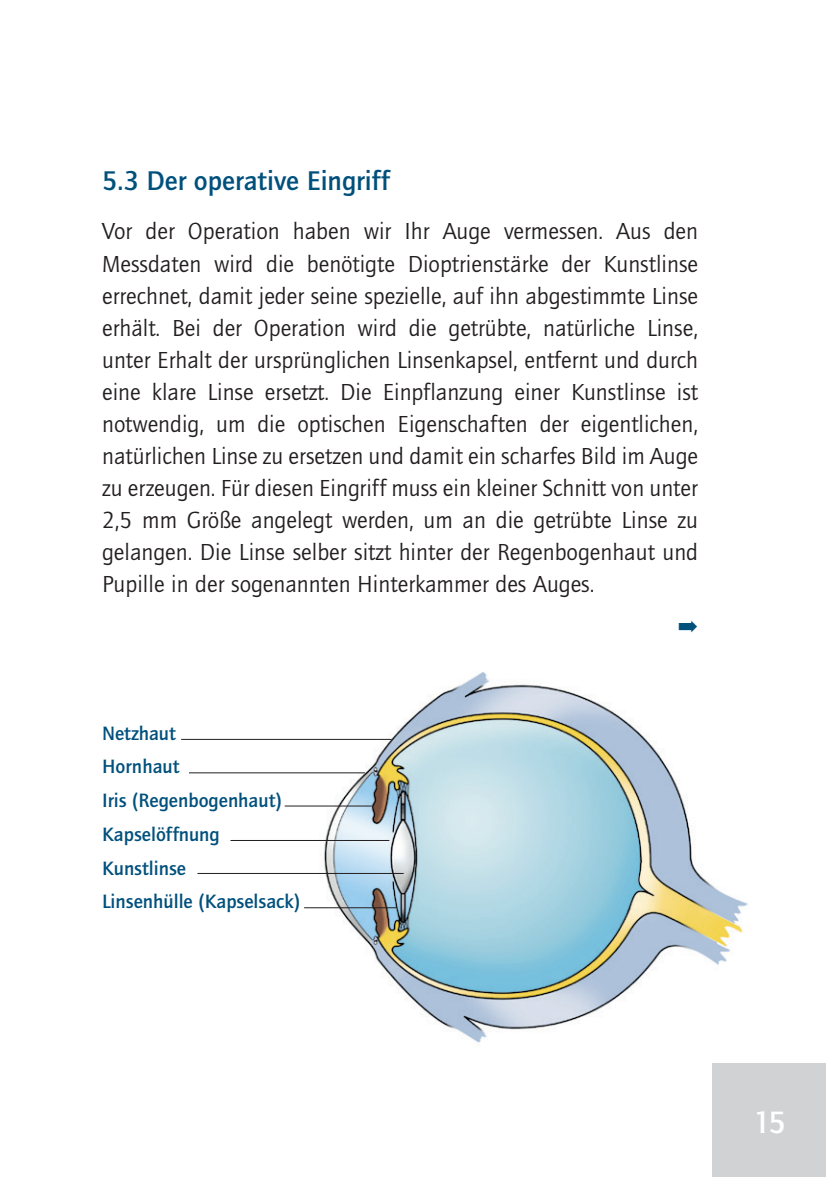
<style>
.page{position:relative;width:840px;height:1191px;background:#fff}
.page>*{position:absolute;margin:0;border:0;box-sizing:border-box;transform-origin:0 0}
.t1{font:700 32px "Quay Itc T";color:#fff}
.Subline{font:700 28px "Quay Itc T";color:#00507c}
.Body{font:24px/32px "Quay Itc T";color:#231f20;text-align:justify}
.t2{font:700 20px "Quay Itc T";color:#00507c}
</style>
<div class="page">
<div style="left:711px;top:1063px;width:114px;height:113px;background:#d1d2d4"></div>
<img style="left:296px;top:672px;width:452px;height:371px">
<hr style="left:181px;top:739px;width:210px;height:1px;background:#231f20">
<hr style="left:284px;top:805px;width:87px;height:1px;background:#231f20">
<hr style="left:230px;top:840px;width:159px;height:1px;background:#231f20">
<hr style="left:197px;top:873px;width:206px;height:1px;background:#231f20">
<hr style="left:304px;top:907px;width:93px;height:1px;background:#231f20">
<hr style="left:189px;top:772px;width:176px;height:1px;background:#231f20">
<p class="Subline" style="left:102px;top:165px;width:289px">5.3 Der operative Eingriff</p>
<p class="Body" style="left:102px;top:215px;width:597px">Vor der Operation haben wir Ihr Auge vermessen. Aus den Messdaten wird die benötigte Dioptrienstärke der Kunstlinse errechnet, damit jeder seine spezielle, auf ihn abgestimmte Linse erhält. Bei der Operation wird die getrübte, natürliche Linse, unter Erhalt der ursprünglichen Linsenkapsel, entfernt und durch eine klare Linse ersetzt. Die Einpflanzung einer Kunstlinse ist notwendig, um die optischen Eigenschaften der eigentlichen, natürlichen Linse zu ersetzen und damit ein scharfes Bild im Auge zu erzeugen. Für diesen Eingriff muss ein kleiner Schnitt von unter 2,5 mm Größe angelegt werden, um an die getrübte Linse zu gelangen. Die Linse selber sitzt hinter der Regenbogenhaut und Pupille in der sogenannten Hinterkammer des Auges.</p>
<p class="t2" style="left:102px;top:721px;width:75px">Netzhaut</p>
<p class="t2" style="left:102px;top:755px;width:79px">Hornhaut</p>
<p class="t2" style="left:102px;top:789px;width:181px">Iris (Regenbogenhaut)</p>
<p class="t2" style="left:102px;top:822px;width:119px">Kapselöffnung</p>
<p class="t2" style="left:102px;top:856px;width:85px">Kunstlinse</p>
<p class="t2" style="left:102px;top:890px;width:199px">Linsenhülle (Kapselsack)</p>
<p class="t1" style="left:753px;top:1103px;width:34px">15</p>
</div>
